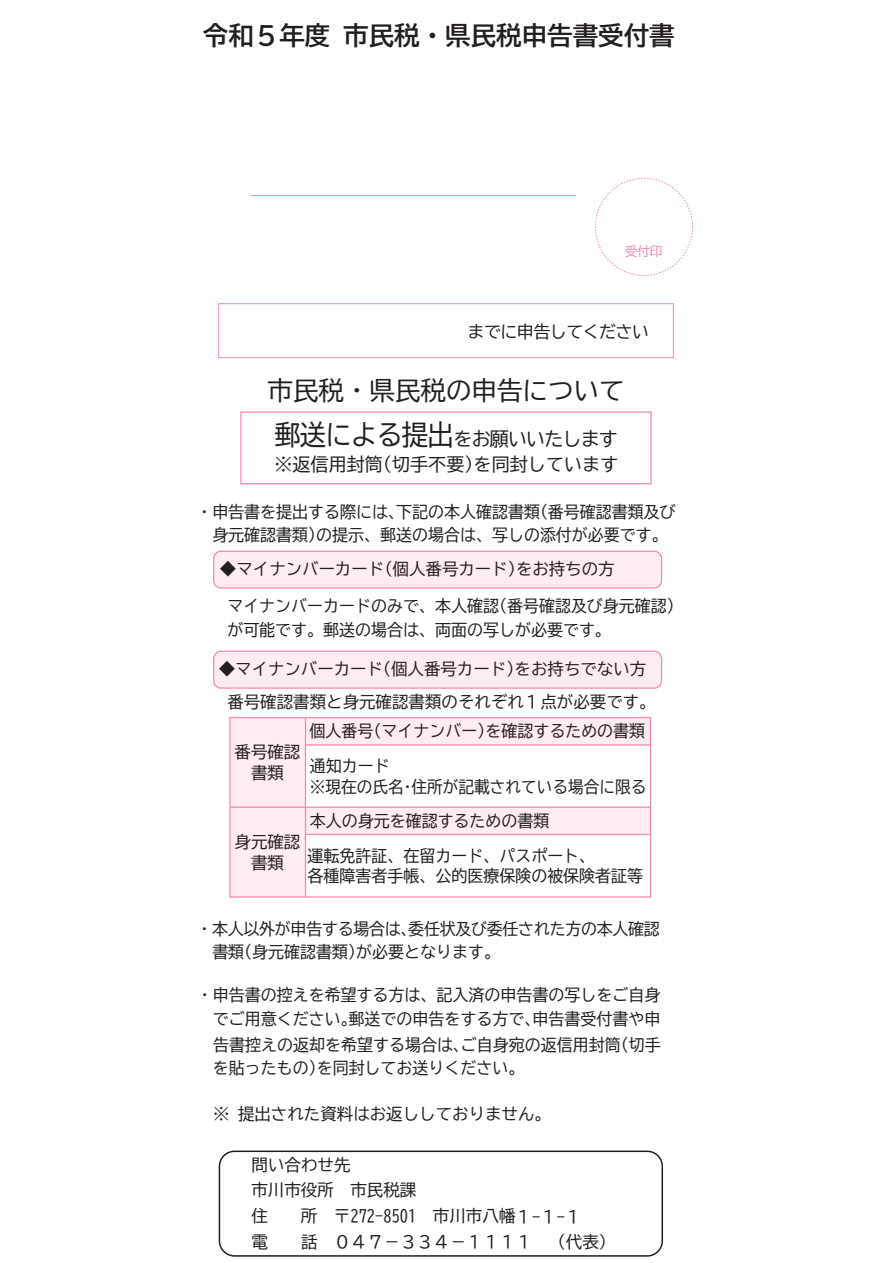
<style>
.page{position:relative;width:893px;height:1263px;background:#fff}
.page>*{position:absolute;margin:0;border:0;box-sizing:border-box;transform-origin:0 0}
.t1{font:25.5px "BIZ UD Gothic Bold";color:#231f20}
.t2{font:25.5px "BIZ UD Gothic";color:#231f20}
.t3{font:19.2px "BIZ UD Gothic";letter-spacing:-.05em;color:#231f20}
.t4{font:18px "BIZ UD Gothic";color:#231f20}
.t5{font:16.95px "BIZ UD Gothic";letter-spacing:-.03em;color:#231f20}
.t6{font:16.5px/21.3px "BIZ UD Gothic";color:#231f20}
.t7{font:12.75px "BIZ UD Gothic";color:#f38ab1}
.s1{font-size:27.6px}
</style>
<div class="page">
<div style="left:214px;top:551px;width:448px;height:37px;background:#fdecf1;border-radius:7px"></div>
<div style="left:214px;top:651px;width:448px;height:37px;background:#fdecf1;border-radius:7px"></div>
<div style="left:305px;top:717px;width:346px;height:28px;background:#fdecf1"></div>
<div style="left:305px;top:807px;width:346px;height:27px;background:#fdecf1"></div>
<div style="left:230px;top:717px;width:75px;height:180px;background:#fdecf1"></div>
<div style="left:218px;top:303px;width:456px;height:55px;border:1px solid #f38ab1"></div>
<div style="left:219px;top:1150px;width:444px;height:107px;border:2px solid #231f20;border-radius:15px"></div>
<div style="left:240px;top:411px;width:412px;height:73px;border:1px solid #f38ab1"></div>
<div style="left:213px;top:551px;width:449px;height:37px;border:1px solid #f38ab1;border-radius:7px"></div>
<div style="left:213px;top:651px;width:449px;height:38px;border:1px solid #f38ab1;border-radius:7px"></div>
<div style="left:229px;top:717px;width:422px;height:180px;border:1px solid #f38ab1"></div>
<hr style="left:230px;top:806px;width:421px;height:2px;background:#f38ab1">
<hr style="left:305px;top:717px;width:1px;height:180px;background:#f38ab1">
<hr style="left:305px;top:744px;width:346px;height:1px;background:#f38ab1">
<hr style="left:305px;top:834px;width:346px;height:1px;background:#f38ab1">
<hr style="left:252px;top:195px;width:324px;height:1px;background:#f38ab1">
<h1 class="t1" style="left:203px;top:23px;width:473px">令和５年度市民税・県民税申告書受付書</h1>
<p class="t7" style="left:625px;top:245px;width:39px">受付印</p>
<p class="t5" style="left:468px;top:323px;width:183px">までに申告してください</p>
<h1 class="t2" style="left:267px;top:378px;width:359px">市民税・県民税の申告について</h1>
<p class="t3" style="left:274px;top:429px;width:345px"><span class="s1">郵送による提出</span>をお願いいたします</p>
<p class="t4" style="left:274px;top:455px;width:346px">※返信用封筒（切手不要）を同封しています</p>
<p class="t6" style="left:196px;top:500px;width:481px;line-height:23.4px;text-align:center">・申告書を提出する際には、下記の本人確認書類(番号確認書類及び身元確認書類)の提示、郵送の場合は、写しの添付が必要です。</p>
<p class="t6" style="left:220px;top:558px;width:396px">◆マイナンバーカード(個人番号カード)をお持ちの方</p>
<p class="t6" style="left:227px;top:594px;width:449px;line-height:23.4px">マイナンバーカードのみで、本人確認(番号確認及び身元確認)が可能です。郵送の場合は、両面の写しが必要です。</p>
<p class="t6" style="left:219px;top:658px;width:429px">◆マイナンバーカード(個人番号カード)をお持ちでない方</p>
<p class="t6" style="left:227px;top:691px;width:430px">番号確認書類と身元確認書類のそれぞれ１点が必要です。</p>
<p class="t6" style="left:235px;top:741px;width:67px;text-align:center">番号確認書類</p>
<p class="t6" style="left:310px;top:720px;width:337px">個人番号(マイナンバー)を確認するための書類</p>
<p class="t6" style="left:310px;top:755px;width:338px">通知カード<br>※現在の氏名・住所が記載されている場合に限る</p>
<p class="t6" style="left:310px;top:810px;width:241px">本人の身元を確認するための書類</p>
<p class="t6" style="left:235px;top:831px;width:67px;text-align:center">身元確認書類</p>
<p class="t6" style="left:308px;top:846px;width:337px;line-height:19.8px">運転免許証、在留カード、パスポート、<br>各種障害者手帳、公的医療保険の被保険者証等</p>
<p class="t6" style="left:212px;top:916px;width:449px;line-height:23.5px;text-indent:-16px">・本人以外が申告する場合は、委任状及び委任された方の本人確認書類（身元確認書類）が必要となります。</p>
<p class="t6" style="left:213px;top:983px;width:449px;line-height:24.6px;text-align:justify;text-indent:-16px">・申告書の控えを希望する方は、記入済の申告書の写しをご自身でご用意ください。郵送での申告をする方で、申告書受付書や申告書控えの返却を希望する場合は、ご自身宛の返信用封筒（切手</p>
<p class="t6" style="left:213px;top:1057px;width:313px">を貼ったもの）を同封してお送りください。</p>
<p class="t6" style="left:213px;top:1103px;width:339px">※ 提出された資料はお返ししておりません。</p>
<p class="t6" style="left:251px;top:1154px;width:101px">問い合わせ先</p>
<p class="t6" style="left:251px;top:1177px;width:365px;line-height:26.1px">市川市役所　市民税課<br>住　　所　〒272-8501<br>電　　話　０４７－３３４－１１１１　（代表）</p>
<p class="t6" style="left:433px;top:1205px;width:150px">市川市八幡１-１-１</p>
</div>
